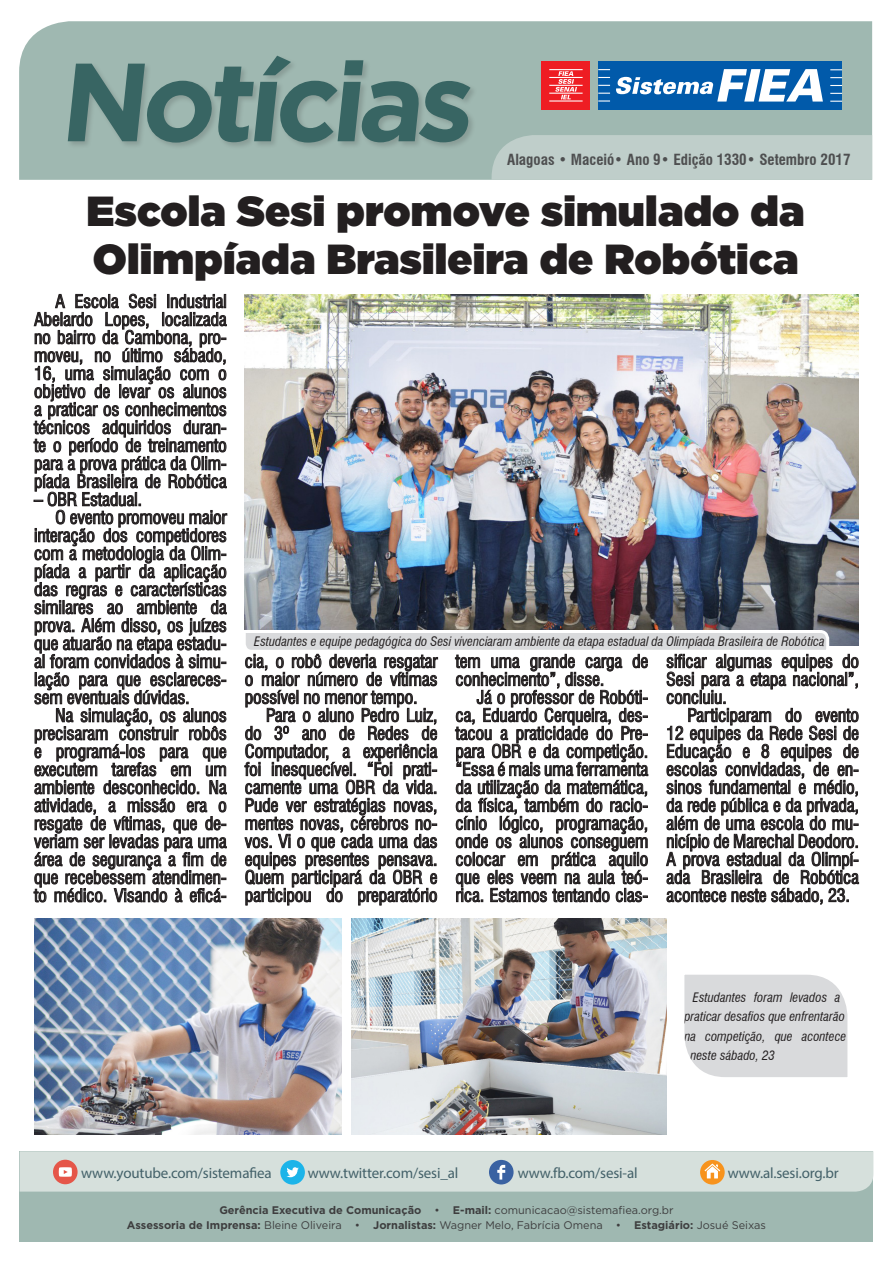
<style>
.page{position:relative;width:893px;height:1263px;background:#fff}
.page>*{position:absolute;margin:0;border:0;box-sizing:border-box;transform-origin:0 0}
.t1{font:700 110.85px "Gotham";color:#386563}
.texto{font:900 42px/48px "Gotham";letter-spacing:.005em;color:#231f20}
.texto-2{font:condensed 17.7px/18px "Swiss 721 BT";letter-spacing:-.005em;color:#231f20;text-align:justify}
.t2{font:15px "Myriad Pro";letter-spacing:-.01em;color:#436169}
.t3{font:700 condensed 15px "Swiss 721 BT";color:#4e4f50}
.texto-3{font:italic condensed 12.75px "Swiss 721 BT";color:#231f20}
.t4{font:11.1px/15px "Gotham";color:#3e3e3f;text-align:center}
.s1{font-weight:700}
</style>
<div class="page">
<div style="left:20px;top:1151px;width:853px;height:91px;background:#9fb8b1"></div>
<div style="left:19px;top:21px;width:853px;height:159px;background:#9fb8b1"></div>
<div style="left:492px;top:135px;width:380px;height:45px;background:#bfceca"></div>
<div style="left:66px;top:55px;width:412px;height:95px;background:#231f20;opacity:.18"></div>
<div style="left:598px;top:61px;width:244px;height:48px;background:#015aaa"></div>
<div style="left:541px;top:61px;width:49px;height:48px;background:#ee1d23"></div>
<svg style="left:555px;top:71px;width:22px;height:28px"></svg>
<hr style="left:549px;top:77px;width:34px;height:1px;background:#fff">
<hr style="left:549px;top:100px;width:34px;height:2px;background:#fff">
<hr style="left:549px;top:93px;width:34px;height:1px;background:#fff">
<hr style="left:549px;top:85px;width:34px;height:1px;background:#fff">
<hr style="left:549px;top:69px;width:34px;height:1px;background:#fff">
<svg style="left:598px;top:77px;width:12px;height:1px"></svg>
<svg style="left:598px;top:100px;width:12px;height:2px"></svg>
<svg style="left:598px;top:93px;width:12px;height:1px"></svg>
<svg style="left:598px;top:85px;width:12px;height:1px"></svg>
<svg style="left:598px;top:69px;width:12px;height:1px"></svg>
<svg style="left:830px;top:77px;width:12px;height:1px"></svg>
<svg style="left:830px;top:101px;width:12px;height:1px"></svg>
<svg style="left:830px;top:93px;width:12px;height:1px"></svg>
<svg style="left:830px;top:85px;width:12px;height:1px"></svg>
<svg style="left:830px;top:69px;width:12px;height:1px"></svg>
<svg style="left:616px;top:69px;width:207px;height:33px"></svg>
<svg style="left:20px;top:1151px;width:853px;height:40px;background:#d2dbd7"></svg>
<svg style="left:33px;top:293px;width:195px;height:610px"></svg>
<img style="left:244px;top:294px;width:615px;height:334px">
<img style="left:351px;top:919px;width:315px;height:216px">
<img style="left:34px;top:919px;width:307px;height:215px">
<svg style="left:244px;top:628px;width:615px;height:278px"></svg>
<div style="left:684px;top:974px;width:164px;height:103px;background:#d9dadc"></div>
<h1 class="t1" style="left:58px;top:29px;width:429px">Notícias</h1>
<p class="t3" style="left:507px;top:151px;width:345px">Alagoas • Maceió• Ano 9• Edição 1330• Setembro 2017</p>
<p class="texto" style="left:87px;top:187px;width:720px">Escola Sesi promove simulado da<br>Olimpíada Brasileira de Robótica</p>
<p class="texto-2" style="left:34px;top:292px;width:194px;text-indent:21px">A Escola Sesi Industrial Abelardo Lopes, localizada no bairro da Cambona, pro&shy;moveu, no último sábado, 16, uma simulação com o objetivo de levar os alunos a praticar os conhecimentos técnicos adquiridos duran&shy;te o período de treinamento para a prova prática da Olim&shy;píada Brasileira de Robótica</p>
<p class="texto-2" style="left:34px;top:490px;width:110px">– OBR Estadual.</p>
<p class="texto-2" style="left:34px;top:508px;width:194px;text-indent:21px">O evento promoveu maior interação dos competidores com a metodologia da Olim&shy;píada a partir da aplicação das regras e características similares ao ambiente da prova. Além disso, os juízes que atuarão na etapa estadu&shy;al foram convidados à simu&shy;lação para que esclareces&shy;sem eventuais dúvidas.</p>
<p class="texto-2" style="left:34px;top:706px;width:194px;text-indent:21px">Na simulação, os alunos precisaram construir robôs e programá-los para que executem tarefas em um ambiente desconhecido. Na atividade, a missão era o resgate de vítimas, que de&shy;veriam ser levadas para uma área de segurança a fim de que recebessem atendimen&shy;to médico. Visando à eficá-</p>
<p class="texto-3" style="left:254px;top:634px;width:572px">Estudantes e equipe pedagógica do Sesi vivenciaram ambiente da etapa estadual da Olimpíada Brasileira de Robótica</p>
<p class="texto-2" style="left:666px;top:652px;width:194px">sificar algumas equipes do Sesi para a etapa nacional”, concluiu.</p>
<p class="texto-2" style="left:666px;top:706px;width:194px;text-indent:21px">Participaram do evento 12 equipes da Rede Sesi de Educação e 8 equipes de escolas convidadas, de en&shy;sinos fundamental e médio, da rede pública e da privada, além de uma escola do mu&shy;nicípio de Marechal Deodoro.<br>A prova estadual da Olimpí&shy;ada Brasileira de Robótica acontece neste sábado, 23.</p>
<p class="texto-2" style="left:245px;top:652px;width:194px">cia, o robô deveria resgatar o maior número de vítimas possível no menor tempo.</p>
<p class="texto-2" style="left:245px;top:706px;width:194px;text-indent:21px">Para o aluno Pedro Luiz, do 3º ano de Redes de Computador, a experiência foi inesquecível. “Foi prati&shy;camente uma OBR da vida.<br>Pude ver estratégias novas, mentes novas, cérebros no&shy;vos. Vi o que cada uma das equipes presentes pensava.<br>Quem participará da OBR e participou do preparatório</p>
<p class="texto-2" style="left:455px;top:652px;width:194px">tem uma grande carga de conhecimento”, disse.</p>
<p class="texto-2" style="left:455px;top:688px;width:194px;text-indent:21px">Já o professor de Robóti&shy;ca, Eduardo Cerqueira, des&shy;tacou a praticidade do Pre&shy;para OBR e da competição. “Essa é mais uma ferramenta da utilização da matemática, da física, também do racio&shy;cínio lógico, programação, onde os alunos conseguem colocar em prática aquilo que eles veem na aula teó&shy;rica. Estamos tentando clas-</p>
<p class="texto-3" style="left:693px;top:989px;width:149px">Estudantes foram levados a</p>
<p class="texto-3" style="left:684px;top:1009px;width:162px">praticar desafios que enfrentarão</p>
<p class="texto-3" style="left:684px;top:1028px;width:164px">na competição, que acontece</p>
<p class="texto-3" style="left:690px;top:1048px;width:86px">neste sábado, 23</p>
<p class="t2" style="left:81px;top:1164px;width:192px">www.youtube.com/sistemafiea</p>
<p class="t2" style="left:308px;top:1164px;width:152px">www.twitter.com/sesi_al</p>
<p class="t2" style="left:518px;top:1164px;width:121px">www.fb.com/sesi-al</p>
<p class="t2" style="left:728px;top:1164px;width:112px">www.al.sesi.org.br</p>
<p class="t4" style="left:127px;top:1203px;width:641px"><span class="s1">Gerência Executiva de Comunicação</span> • <span class="s1">E-mail:</span> comunicacao@sistemafiea.org.br<br><span class="s1">Assessoria de Imprensa:</span> Bleine Oliveira • <span class="s1">Jornalistas:</span> Wagner Melo, Fabrícia Omena • <span class="s1">Estagiário:</span> Josué Seixas</p>
</div>
